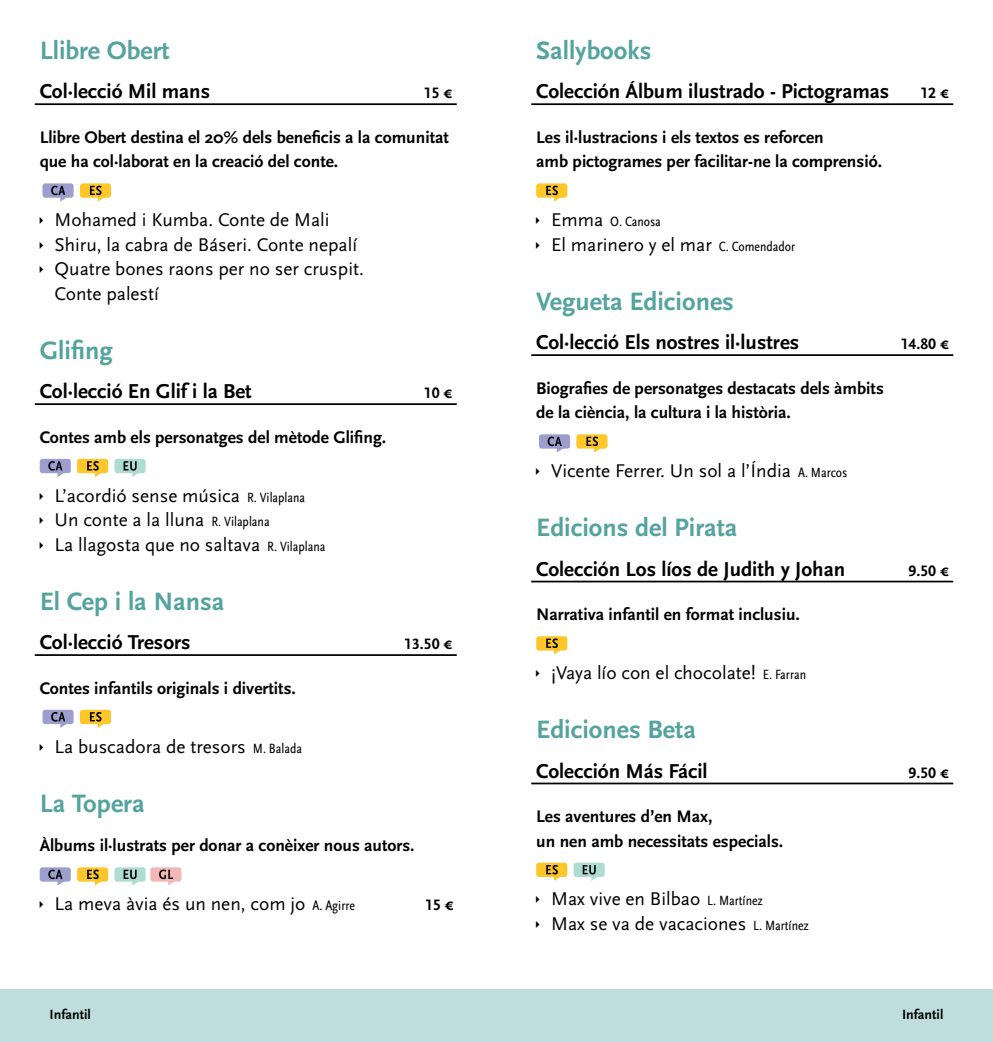
<style>
.page{position:relative;width:993px;height:1042px;background:#fff}
.page>*{position:absolute;margin:0;border:0;box-sizing:border-box;transform-origin:0 0}
.t1{font:700 26.25px "Scala Sans";color:#54a39e}
.t2{font:700 21px "Scala Sans";color:#000}
.t3{font:19.25px/24.5px "Scala Sans";color:#000}
.t4{font:700 17.5px/24.5px "Scala Sans";color:#000}
.t5{font:700 15.75px "Scala Sans Caps";color:#000}
.t6{font:700 14px "Scala Sans";color:#000}
.t7{font:14px "Scala Sans Regular Con";color:#000}
.s1{font-family:"Scala Sans Regular Con";font-size:14px}
.s2{font-family:"Scala Sans";font-size:19.25px}
</style>
<div class="page">
<div style="left:0;top:989px;width:992px;height:53px;background:#c0ddde"></div>
<hr style="left:35px;top:103px;width:421px;height:2px;background:#000">
<hr style="left:35px;top:403px;width:421px;height:2px;background:#000">
<hr style="left:35px;top:654px;width:421px;height:2px;background:#000">
<div style="left:42px;top:183px;width:32px;height:15px;background:#9c9fcd;border-radius:3px"></div>
<svg style="left:51px;top:186px;width:17px;height:16px"></svg>
<div style="left:80px;top:183px;width:31px;height:15px;background:#fdc629;border-radius:3px"></div>
<svg style="left:90px;top:186px;width:15px;height:16px"></svg>
<div style="left:40px;top:459px;width:31px;height:14px;background:#9c9fcd;border-radius:3px"></div>
<svg style="left:48px;top:461px;width:17px;height:16px"></svg>
<div style="left:77px;top:459px;width:31px;height:14px;background:#fdc629;border-radius:3px"></div>
<svg style="left:87px;top:461px;width:15px;height:16px"></svg>
<div style="left:114px;top:459px;width:31px;height:14px;background:#acddd0;border-radius:3px"></div>
<svg style="left:123px;top:461px;width:17px;height:16px"></svg>
<div style="left:42px;top:710px;width:32px;height:14px;background:#9c9fcd;border-radius:3px"></div>
<svg style="left:51px;top:712px;width:16px;height:16px"></svg>
<div style="left:80px;top:710px;width:31px;height:14px;background:#fdc629;border-radius:3px"></div>
<svg style="left:90px;top:712px;width:15px;height:16px"></svg>
<div style="left:40px;top:867px;width:31px;height:14px;background:#9c9fcd;border-radius:3px"></div>
<svg style="left:48px;top:869px;width:17px;height:16px"></svg>
<div style="left:77px;top:867px;width:31px;height:14px;background:#fdc629;border-radius:3px"></div>
<svg style="left:87px;top:869px;width:15px;height:16px"></svg>
<div style="left:114px;top:867px;width:31px;height:14px;background:#acddd0;border-radius:3px"></div>
<svg style="left:123px;top:870px;width:17px;height:15px"></svg>
<div style="left:150px;top:867px;width:31px;height:14px;background:#f4b7b7;border-radius:3px"></div>
<svg style="left:159px;top:869px;width:16px;height:16px"></svg>
<hr style="left:531px;top:103px;width:421px;height:2px;background:#000">
<hr style="left:531px;top:354px;width:421px;height:2px;background:#000">
<hr style="left:531px;top:581px;width:421px;height:1px;background:#000">
<hr style="left:531px;top:782px;width:421px;height:2px;background:#000">
<div style="left:536px;top:183px;width:31px;height:15px;background:#fdc629;border-radius:3px"></div>
<svg style="left:546px;top:186px;width:15px;height:16px"></svg>
<div style="left:539px;top:434px;width:31px;height:15px;background:#9c9fcd;border-radius:3px"></div>
<svg style="left:547px;top:436px;width:17px;height:16px"></svg>
<div style="left:576px;top:434px;width:31px;height:15px;background:#fdc629;border-radius:3px"></div>
<svg style="left:586px;top:436px;width:15px;height:16px"></svg>
<div style="left:536px;top:636px;width:31px;height:14px;background:#fdc629;border-radius:3px"></div>
<svg style="left:546px;top:638px;width:15px;height:16px"></svg>
<div style="left:536px;top:862px;width:31px;height:15px;background:#fdc629;border-radius:3px"></div>
<svg style="left:546px;top:865px;width:14px;height:16px"></svg>
<div style="left:573px;top:862px;width:31px;height:15px;background:#acddd0;border-radius:3px"></div>
<svg style="left:582px;top:865px;width:15px;height:16px"></svg>
<h1 class="t1" style="left:40px;top:36px;width:131px">Llibre Obert</h1>
<p class="t2" style="left:40px;top:80px;width:172px">Col·lecció Mil mans</p>
<p class="t5" style="left:424px;top:84px;width:31px">15 €</p>
<p class="t4" style="left:40px;top:125px;width:410px">Llibre Obert destina el 20% dels beneficis a la comunitat que ha col·laborat en la creació del conte.</p>
<p class="t3" style="left:55px;top:208px;width:311px">Mohamed i Kumba. Conte de Mali<br>Shiru, la cabra de Báseri. Conte nepalí<br>Quatre bones raons per no ser cruspit.<br>Conte palestí</p>
<h1 class="t1" style="left:40px;top:336px;width:74px">Glifing</h1>
<p class="t2" style="left:40px;top:380px;width:213px">Col·lecció En Glif i la Bet</p>
<p class="t5" style="left:424px;top:384px;width:31px">10 €</p>
<p class="t4" style="left:40px;top:425px;width:348px">Contes amb els personatges del mètode Glifing.</p>
<p class="t3" style="left:55px;top:483px;width:272px">L’acordió sense música <span class="s1">R. Vilaplana<br></span>Un conte a la lluna <span class="s1">R. Vilaplana<br></span>La llagosta que no saltava <span class="s1">R. Vilaplana</span></p>
<h1 class="t1" style="left:40px;top:587px;width:186px">El Cep i la Nansa</h1>
<p class="t2" style="left:40px;top:631px;width:152px">Col·lecció Tresors</p>
<p class="t5" style="left:404px;top:635px;width:50px">13.50 €</p>
<p class="t4" style="left:40px;top:676px;width:257px">Contes infantils originals i divertits.</p>
<p class="t3" style="left:55px;top:734px;width:249px">La buscadora de tresors <span class="s1">M. Balada</span></p>
<h1 class="t1" style="left:40px;top:789px;width:106px">La Topera</h1>
<p class="t4" style="left:40px;top:833px;width:376px">Àlbums il·lustrats per donar a conèixer nous autors.</p>
<p class="t3" style="left:55px;top:892px;width:302px">La meva àvia és un nen, com jo <span class="s1">A. Agirre</span></p>
<p class="t5" style="left:425px;top:896px;width:31px">15 €</p>
<h1 class="t1" style="left:536px;top:36px;width:117px">Sallybooks</h1>
<p class="t2" style="left:536px;top:80px;width:354px">Colección Álbum ilustrado - Pictogramas</p>
<p class="t5" style="left:920px;top:84px;width:31px">12 €</p>
<p class="t4" style="left:536px;top:125px;width:347px">Les il·lustracions i els textos es reforcen<br>amb pictogrames per facilitar-ne la comprensió.</p>
<p class="t7" style="left:551px;top:214px;width:111px"><span class="s2">Emma</span> O. Canosa</p>
<p class="t3" style="left:551px;top:232px;width:245px">El marinero y el mar <span class="s1">C. Comendador</span></p>
<h1 class="t1" style="left:536px;top:287px;width:199px">Vegueta Ediciones</h1>
<p class="t2" style="left:536px;top:331px;width:264px">Col·lecció Els nostres il·lustres</p>
<p class="t5" style="left:900px;top:335px;width:50px">14.80 €</p>
<p class="t4" style="left:536px;top:376px;width:349px">Biografies de personatges destacats dels àmbits de la ciència, la cultura i la història.</p>
<p class="t3" style="left:551px;top:459px;width:297px">Vicente Ferrer. Un sol a l’Índia <span class="s1">A. Marcos</span></p>
<h1 class="t1" style="left:536px;top:514px;width:202px">Edicions del Pirata</h1>
<p class="t2" style="left:536px;top:557px;width:310px">Colección Los líos de Judith y Johan</p>
<p class="t5" style="left:908px;top:562px;width:42px">9.50 €</p>
<p class="t4" style="left:536px;top:602px;width:265px">Narrativa infantil en format inclusiu.</p>
<p class="t3" style="left:551px;top:661px;width:256px">¡Vaya lío con el chocolate! <span class="s1">E. Farran</span></p>
<h1 class="t1" style="left:536px;top:715px;width:161px">Ediciones Beta</h1>
<p class="t2" style="left:536px;top:759px;width:173px">Colección Más Fácil</p>
<p class="t5" style="left:908px;top:764px;width:42px">9.50 €</p>
<p class="t4" style="left:536px;top:804px;width:248px">Les aventures d’en Max,<br>un nen amb necessitats especials.</p>
<p class="t3" style="left:551px;top:887px;width:259px">Max vive en Bilbao <span class="s1">L. Martínez<br></span>Max se va de vacaciones <span class="s1">L. Martínez</span></p>
<p class="t6" style="left:50px;top:1006px;width:43px">Infantil</p>
<p class="t6" style="left:901px;top:1006px;width:43px">Infantil</p>
</div>
